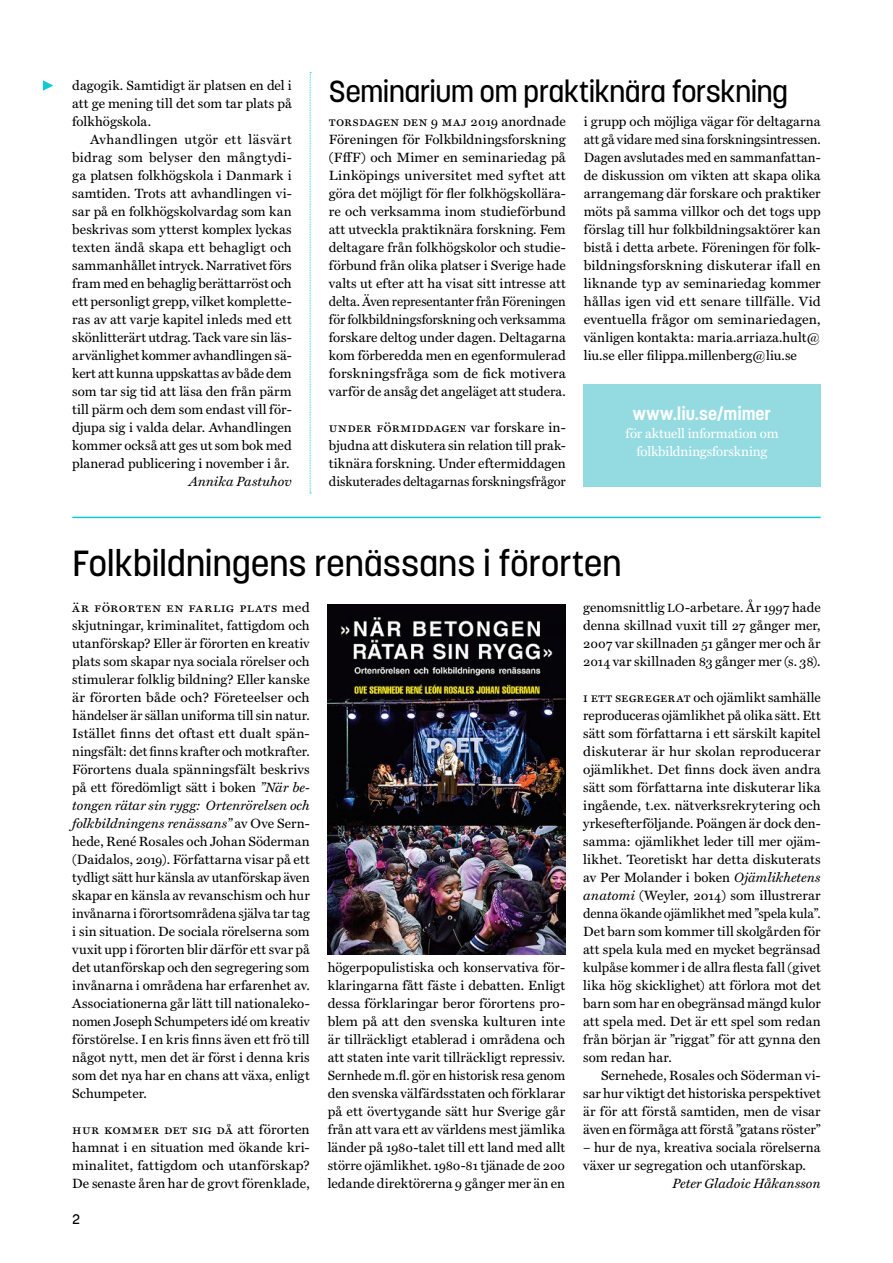
<style>
.page{position:relative;width:893px;height:1263px;background:#fff}
.page>*{position:absolute;margin:0;border:0;box-sizing:border-box;transform-origin:0 0}
.Rubrik_medel{font:500 36px "Korolev Li U";letter-spacing:-.01em;color:#000}
.Rubrik_liten_fet_lås{font:500 30px "Korolev Li U";letter-spacing:-.025em;color:#000}
.Rubrik_liten_fet{font:700 18px "Korolev Li U";color:#fff}
.t1{font:500 13.8px "Korolev Li U";color:#000}
.Bröd{font:13.5px/18px "Miller Text";letter-spacing:.005em;color:#000;text-align:justify}
.Bröd-2{font:13.5px/18px "Miller Text";letter-spacing:.005em;color:#000;text-align:justify;scale:1.05 1}
.Bröd_indrag{font:13.5px/18px "Miller Text";letter-spacing:.005em;color:#000;text-align:justify}
.Rubrik_liten_fet-2{font:13.5px/18px "Miller Text";color:#fff;text-align:center}
.Slut_kursiv{font:italic 13.5px "Miller Text";letter-spacing:.005em;color:#000}
.s1{font-style:italic}
.s2{font-size:12px}
</style>
<div class="page">
<svg style="left:310px;top:72px;width:1px;height:421px"></svg>
<hr style="left:72px;top:517px;width:749px;height:1px;background:#12c9d3">
<svg style="left:43px;top:80px;width:10px;height:11px"></svg>
<img style="left:328px;top:604px;width:237px;height:350px">
<div style="left:583px;top:384px;width:238px;height:102px;background:#94dbe1"></div>
<p class="Bröd_indrag" style="left:72px;top:76px;width:221px">dagogik. Samtidigt är platsen en del i att ge mening till det som tar plats på folkhögskola.</p>
<p class="Bröd_indrag" style="left:72px;top:130px;width:221px;text-indent:18px">Avhandlingen utgör ett läsvärt bidrag som belyser den mångtydi&shy;ga platsen folkhögskola i Danmark i samtiden. Trots att avhandlingen vi&shy;sar på en folkhögskolvardag som kan beskrivas som ytterst komplex lyckas texten ändå skapa ett behagligt och sammanhållet intryck. Narrativet förs fram med en behaglig berättarröst och ett personligt grepp, vilket komplette&shy;ras av att varje kapitel inleds med ett skönlitterärt utdrag. Tack vare sin läs&shy;arvänlighet kommer avhandlingen sä&shy;kert att kunna uppskattas av både dem som tar sig tid att läsa den från pärm till pärm och dem som endast vill för&shy;djupa sig i valda delar. Avhandlingen kommer också att ges ut som bok med planerad publicering i november i år.</p>
<p class="Slut_kursiv" style="left:189px;top:471px;width:104px">Annika Pastuhov</p>
<p class="Rubrik_liten_fet_lås" style="left:329px;top:72px;width:461px">Seminarium om praktiknära forskning</p>
<p class="Bröd" style="left:329px;top:112px;width:239px">Torsdagen den 9 maj 2019 anordnade Föreningen för Folkbildningsforskning (FffF) och Mimer en seminariedag på Linköpings universitet med syftet att göra det möjligt för fler folkhögskollära&shy;re och verksamma inom studieförbund att utveckla praktiknära forskning. Fem deltagare från folkhögskolor och studie&shy;förbund från olika platser i Sverige hade valts ut efter att ha visat sitt intresse att delta. Även representanter från Föreningen för folkbildningsforskning och verksamma forskare deltog under dagen. Deltagarna kom förberedda men en egenformulerad forskningsfråga som de fick motivera varför de ansåg det angeläget att studera.</p>
<p class="Bröd" style="left:329px;top:418px;width:238px">Under förmiddagen var forskare in&shy;bjudna att diskutera sin relation till prak&shy;tiknära forskning. Under eftermiddagen diskuterades deltagarnas forskningsfrågor</p>
<p class="Bröd" style="left:584px;top:112px;width:238px">i grupp och möjliga vägar för deltagarna att gå vidare med sina forskningsintressen.<br>Dagen avslutades med en sammanfattan&shy;de diskussion om vikten att skapa olika arrangemang där forskare och praktiker möts på samma villkor och det togs upp förslag till hur folkbildningsaktörer kan bistå i detta arbete. Föreningen för folk&shy;bildningsforskning diskuterar ifall en liknande typ av seminariedag kommer hållas igen vid ett senare tillfälle. Vid eventuella frågor om seminariedagen, vänligen kontakta: maria.arriaza.hult@ liu.se eller filippa.millenberg@liu.se</p>
<p class="Rubrik_liten_fet" style="left:633px;top:401px;width:140px">www.liu.se/mimer</p>
<p class="Rubrik_liten_fet-2" style="left:625px;top:423px;width:155px">för aktuell information om folkbildningsforskning</p>
<p class="Rubrik_medel" style="left:72px;top:540px;width:551px">Folkbildningens renässans i förorten</p>
<p class="Bröd-2" style="left:72px;top:598px;width:228px">Är förorten en farlig plats med skjutningar, kriminalitet, fattigdom och utanförskap? Eller är förorten en kreativ plats som skapar nya sociala rörelser och stimulerar folklig bildning? Eller kanske är förorten både och? Företeelser och händelser är sällan uniforma till sin natur.<br>Istället finns det oftast ett dualt spän&shy;ningsfält: det finns krafter och motkrafter.<br>Förortens duala spänningsfält beskrivs på ett föredömligt sätt i boken <span class="s1">”När be&shy;tongen rätar sin rygg: Ortenrörelsen och folkbildningens renässans”</span> av Ove Sern&shy;hede, René Rosales och Johan Söderman (Daidalos, 2019). Författarna visar på ett tydligt sätt hur känsla av utanförskap även skapar en känsla av revanschism och hur invånarna i förortsområdena själva tar tag i sin situation. De sociala rörelserna som vuxit upp i förorten blir därför ett svar på det utanförskap och den segregering som invånarna i områdena har erfarenhet av.<br>Associationerna går lätt till nationaleko&shy;nomen Joseph Schumpeters idé om kreativ förstörelse. I en kris finns även ett frö till något nytt, men det är först i denna kris som det nya har en chans att växa, enligt Schumpeter.</p>
<p class="Bröd" style="left:72px;top:1120px;width:239px">Hur kommer det sig då att förorten hamnat i en situation med ökande kri&shy;minalitet, fattigdom och utanförskap?<br>De senaste åren har de grovt förenklade,</p>
<p class="Bröd" style="left:583px;top:598px;width:239px">genomsnittlig <span class="s2">LO</span>-arbetare. År 1997 hade denna skillnad vuxit till 27 gånger mer, 2007 var skillnaden 51 gånger mer och år 2014 var skillnaden 83 gånger mer (s. 38).</p>
<p class="Bröd" style="left:583px;top:688px;width:239px">I ett segregerat och ojämlikt samhälle reproduceras ojämlikhet på olika sätt. Ett sätt som författarna i ett särskilt kapitel diskuterar är hur skolan reproducerar ojämlikhet. Det finns dock även andra sätt som författarna inte diskuterar lika ingående, t.ex. nätverksrekrytering och yrkesefterföljande. Poängen är dock den&shy;samma: ojämlikhet leder till mer ojäm&shy;likhet. Teoretiskt har detta diskuterats av Per Molander i boken <span class="s1">Ojämlikhetens anatomi</span> (Weyler, 2014) som illustrerar denna ökande ojämlikhet med ”spela kula”.<br>Det barn som kommer till skolgården för att spela kula med en mycket begränsad kulpåse kommer i de allra flesta fall (givet lika hög skicklighet) att förlora mot det barn som har en obegränsad mängd kulor att spela med. Det är ett spel som redan från början är ”riggat” för att gynna den som redan har.</p>
<p class="Bröd_indrag" style="left:583px;top:1066px;width:239px;text-indent:18px">Sernehede, Rosales och Söderman vi&shy;sar hur viktigt det historiska perspektivet är för att förstå samtiden, men de visar även en förmåga att förstå ”gatans röster”</p>
<p class="Bröd_indrag" style="left:583px;top:1138px;width:239px">– hur de nya, kreativa sociala rörelserna växer ur segregation och utanförskap.</p>
<p class="Slut_kursiv" style="left:672px;top:1173px;width:150px">Peter Gladoic Håkansson</p>
<p class="Bröd" style="left:328px;top:958px;width:239px">högerpopulistiska och konservativa för&shy;klaringarna fått fäste i debatten. Enligt dessa förklaringar beror förortens pro&shy;blem på att den svenska kulturen inte är tillräckligt etablerad i områdena och att staten inte varit tillräckligt repressiv.<br>Sernhede m.fl. gör en historisk resa genom den svenska välfärdsstaten och förklarar på ett övertygande sätt hur Sverige går från att vara ett av världens mest jämlika länder på 1980-talet till ett land med allt större ojämlikhet. 1980-81 tjänade de 200 ledande direktörerna 9 gånger mer än en</p>
<p class="t1" style="left:72px;top:1210px;width:10px">2</p>
</div>
